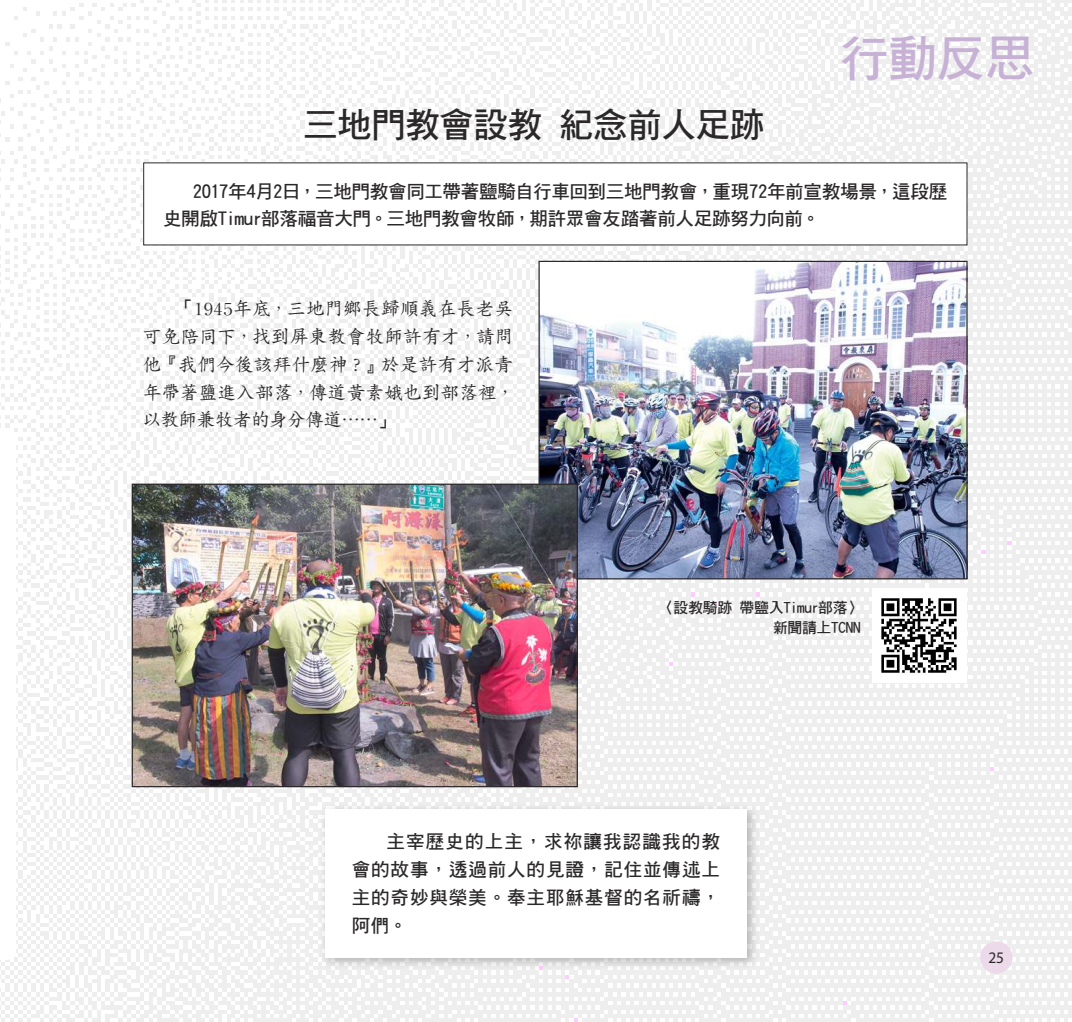
<style>
.page{position:relative;width:1072px;height:1022px;background:#fff}
.page>*{position:absolute;margin:0;border:0;box-sizing:border-box;transform-origin:0 0}
.t1{font:49.52px "DF Hei W7 WIN BF";color:#c7b2d6}
.t2{font:34.65px "DF Hei W7 WIN BF";letter-spacing:-.02em;color:#2b2829}
.t3{font:18.55px/27.8px "DF Hei W7 WIN BF";letter-spacing:-.015em;color:#2b2829;text-align:justify}
.t4{font:18.55px/27.8px "DF Li Kai Shu W5 WIN BF";letter-spacing:.01em;color:#2b2829;text-align:justify}
.t5{font:16.1px "Myriad Pro";color:#2b2829;scale:.95 1}
.t6{font:14.88px/19.8px "DF Hei W7 WIN BF";letter-spacing:-.02em;color:#2b2829;text-align:right}
</style>
<div class="page">
<img style="left:0;top:0;width:1071px;height:1022px">
<svg style="left:0;top:429px;width:16px;height:531px"></svg>
<div style="left:319px;top:802px;width:441px;height:169px;background:#2b2829;opacity:.3"></div>
<div style="left:325px;top:809px;width:422px;height:148px;background:#fff"></div>
<div style="left:980px;top:941px;width:32px;height:33px;background:#ecd9ea;border-radius:50%"></div>
<div style="left:144px;top:163px;width:823px;height:82px;background:#fff"></div>
<img style="left:540px;top:263px;width:425px;height:314px">
<img style="left:134px;top:486px;width:442px;height:299px">
<div style="left:132px;top:484px;width:446px;height:303px;border:1px solid #2b2829"></div>
<img style="left:872px;top:589px;width:94px;height:94px">
<h2 class="t2" style="left:303px;top:107px;width:463px">三地門教會設教 紀念前人足跡</h2>
<h1 class="t1" style="left:839px;top:34px;width:197px">行動反思</h1>
<p class="t3" style="left:163px;top:177px;width:786px;text-indent:30px">2017年4月2日，三地門教會同工帶著鹽騎自行車回到三地門教會，重現72年前宣教場景，這段歷史開啟Timur部落福音大門。三地門教會牧師，期許眾會友踏著前人足跡努力向前。</p>
<p class="t4" style="left:143px;top:294px;width:373px;text-indent:33px">「1945年底，三地門鄉長歸順義在長老吳可免陪同下，找到屏東教會牧師許有才，請問他『我們今後該拜什麼神？』於是許有才派青年帶著鹽進入部落，傳道黃素娥也到部落裡，以教師兼牧者的身分傳道……」</p>
<p class="t6" style="left:659px;top:598px;width:204px">〈設教騎跡 帶鹽入Timur部落〉新聞請上TCNN</p>
<p class="t3" style="left:352px;top:828px;width:370px;text-indent:35px">主宰歷史的上主，求祢讓我認識我的教會的故事，透過前人的見證，記住並傳述上主的奇妙與榮美。奉主耶穌基督的名祈禱，阿們。</p>
<p class="t5" style="left:988px;top:948px;width:18px">25</p>
</div>
